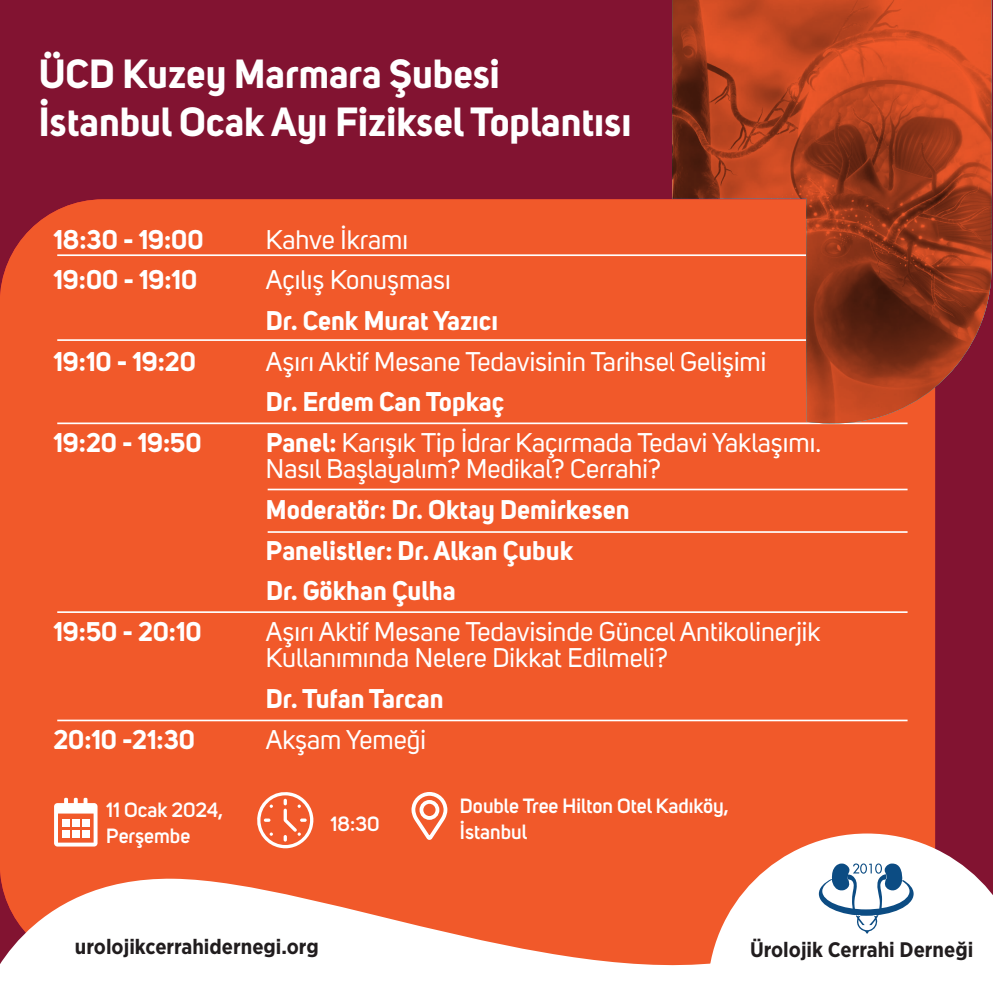
<style>
.page{position:relative;width:993px;height:993px;background:#fff}
.page>*{position:absolute;margin:0;border:0;box-sizing:border-box;transform-origin:0 0}
.t1{font:700 40.25px/48.1px "Uni Sans";color:#fff}
.t2{font:26.78px/26.4px "Uni Sans";color:#fff}
.t3{font:700 26.78px/40.6px "Uni Sans";color:#fff}
.t4{font:700 21px "Gotham Narrow";color:#211d1e}
.t5{font:600 20.3px/25.7px "Uni Sans";color:#fff}
.s1{font-weight:700}
</style>
<div class="page">
<div style="left:0;top:0;width:992px;height:992px;background:#821331"></div>
<div style="left:0;top:199px;width:934px;height:767px;background:#f1592a;border-radius:103px"></div>
<svg style="left:54px;top:797px;width:43px;height:49px"></svg>
<div style="left:62px;top:819px;width:8px;height:7px;background:#fff"></div>
<div style="left:72px;top:819px;width:7px;height:7px;background:#fff"></div>
<div style="left:82px;top:819px;width:7px;height:7px;background:#fff"></div>
<div style="left:62px;top:829px;width:8px;height:8px;background:#fff"></div>
<div style="left:72px;top:829px;width:7px;height:8px;background:#fff"></div>
<div style="left:82px;top:829px;width:7px;height:8px;background:#fff"></div>
<svg style="left:257px;top:792px;width:56px;height:56px"></svg>
<hr style="left:57px;top:254px;width:850px;height:2px;background:#fff">
<hr style="left:57px;top:339px;width:850px;height:2px;background:#fff">
<hr style="left:57px;top:422px;width:850px;height:2px;background:#fff">
<hr style="left:267px;top:488px;width:640px;height:2px;background:#fff">
<hr style="left:267px;top:531px;width:640px;height:1px;background:#fff">
<hr style="left:57px;top:611px;width:850px;height:1px;background:#fff">
<hr style="left:57px;top:719px;width:850px;height:2px;background:#fff">
<svg style="left:411px;top:792px;width:37px;height:48px"></svg>
<svg style="left:759px;top:833px;width:233px;height:159px;background:#f5e4e3"></svg>
<svg style="left:0;top:876px;width:772px;height:116px;fill:#fff"></svg>
<svg style="left:818px;top:863px;width:95px;height:70px;background:#bbcddc"></svg>
<svg style="left:672px;top:0;width:319px;height:423px"></svg>
<h1 class="t1" style="left:39px;top:50px;width:594px">ÜCD Kuzey Marmara Şubesi<br>İstanbul Ocak Ayı Fiziksel Toplantısı</h1>
<p class="t3" style="left:53px;top:219px;width:151px">18:30 - 19:00</p>
<p class="t2" style="left:266px;top:226px;width:144px">Kahve İkramı</p>
<p class="t3" style="left:53px;top:259px;width:145px">19:00 - 19:10</p>
<p class="t2" style="left:266px;top:267px;width:186px">Açılış Konuşması</p>
<p class="t3" style="left:266px;top:300px;width:233px">Dr. Cenk Murat Yazıcı</p>
<p class="t3" style="left:53px;top:340px;width:144px">19:10 - 19:20</p>
<p class="t2" style="left:266px;top:348px;width:501px">Aşırı Aktif Mesane Tedavisinin Tarihsel Gelişimi</p>
<p class="t3" style="left:266px;top:381px;width:240px">Dr. Erdem Can Topkaç</p>
<p class="t3" style="left:53px;top:422px;width:149px">19:20 - 19:50</p>
<p class="t2" style="left:266px;top:429px;width:556px"><span class="s1">Panel:</span> Karışık Tip İdrar Kaçırmada Tedavi Yaklaşımı.<br>Nasıl Başlayalım? Medikal? Cerrahi?</p>
<p class="t3" style="left:266px;top:489px;width:365px">Moderatör: Dr. Oktay Demirkesen<br>Panelistler: Dr. Alkan Çubuk<br>Dr. Gökhan Çulha</p>
<p class="t3" style="left:53px;top:610px;width:150px">19:50 - 20:10</p>
<p class="t2" style="left:266px;top:618px;width:556px">Aşırı Aktif Mesane Tedavisinde Güncel Antikolinerjik<br>Kullanımında Nelere Dikkat Edilmeli?</p>
<p class="t3" style="left:266px;top:677px;width:179px">Dr. Tufan Tarcan</p>
<p class="t3" style="left:53px;top:718px;width:143px">20:10 -21:30</p>
<p class="t2" style="left:266px;top:726px;width:161px">Akşam Yemeği</p>
<p class="t5" style="left:106px;top:797px;width:118px">11 Ocak 2024,<br>Perşembe</p>
<p class="t5" style="left:460px;top:793px;width:270px">Double Tree Hilton Otel Kadıköy,<br>İstanbul</p>
<p class="t5" style="left:330px;top:810px;width:51px">18:30</p>
<p class="t4" style="left:75px;top:933px;width:245px">urolojikcerrahidernegi.org</p>
<p class="t4" style="left:749px;top:935px;width:225px">Ürolojik Cerrahi Derneği</p>
</div>
